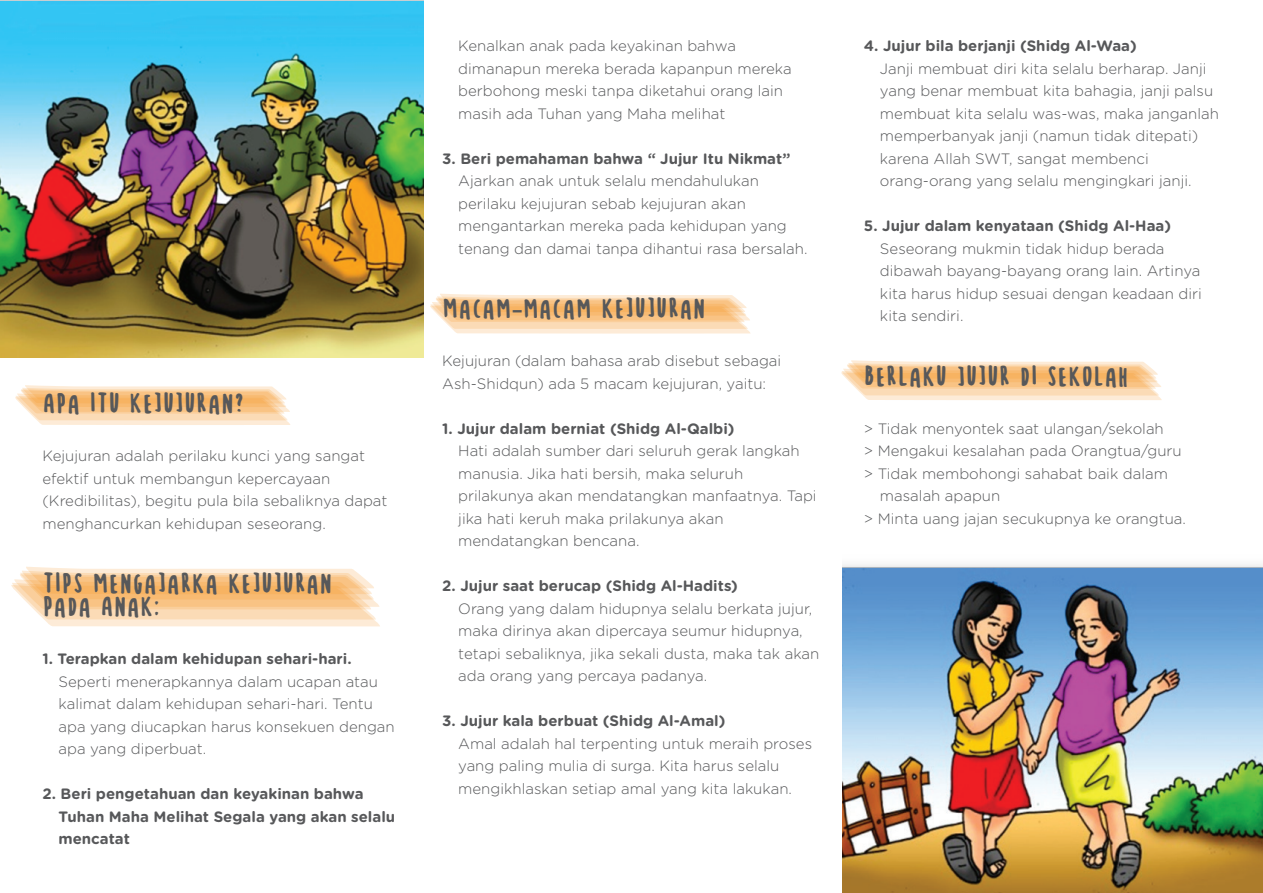
<style>
.page{position:relative;width:1263px;height:893px;background:#fff}
.page>*{position:absolute;margin:0;border:0;box-sizing:border-box;transform-origin:0 0}
.t1{font:36px "Timothy";color:#57585a}
.t2{font:300 15px/22.5px "Gotham Rounded";color:#57585a}
.t3{font:700 15px/22.5px "Gotham Rounded";color:#57585a}
.s1{font-family:"Myriad Pro"}
</style>
<div class="page">
<svg style="left:11px;top:567px;width:369px;height:59px;background:#fad2a4"></svg>
<svg style="left:15px;top:385px;width:275px;height:40px;background:#fad2a4"></svg>
<svg style="left:430px;top:294px;width:321px;height:40px;background:#fad2a3"></svg>
<svg style="left:841px;top:360px;width:321px;height:40px;background:#fad2a3"></svg>
<img style="left:0;top:0;width:423px;height:358px">
<img style="left:842px;top:564px;width:421px;height:329px">
<h1 class="t1" style="left:43px;top:383px;width:203px">Apa itu Kejujuran?</h1>
<p class="t2" style="left:43px;top:444px;width:346px">Kejujuran adalah perilaku kunci yang sangat efektif untuk membangun kepercayaan (Kredibilitas), begitu pula bila sebaliknya dapat menghancurkan kehidupan seseorang.</p>
<h1 class="t1" style="left:43px;top:563px;width:292px">Tips Mengajarka kejujuran</h1>
<h1 class="t1" style="left:43px;top:585px;width:119px">pada Anak:</h1>
<p class="t3" style="left:43px;top:647px;width:311px">1. Terapkan dalam kehidupan sehari-hari.</p>
<p class="t2" style="left:59px;top:669px;width:338px">Seperti menerapkannya dalam ucapan atau kalimat dalam kehidupan sehari-hari. Tentu apa yang diucapkan harus konsekuen dengan apa yang diperbuat.</p>
<p class="t3" style="left:59px;top:782px;width:338px;text-indent:-16px">2. Beri pengetahuan dan keyakinan bahwa<br>Tuhan Maha Melihat Segala yang akan selalu mencatat</p>
<p class="t2" style="left:458px;top:34px;width:335px">Kenalkan anak pada keyakinan bahwa dimanapun mereka berada kapanpun mereka berbohong meski tanpa diketahui orang lain masih ada Tuhan yang Maha melihat</p>
<p class="t3" style="left:442px;top:147px;width:350px">3. Beri pemahaman bahwa “ Jujur Itu Nikmat”</p>
<p class="t2" style="left:458px;top:169px;width:351px">Ajarkan anak untuk selalu mendahulukan perilaku kejujuran sebab kejujuran akan mengantarkan mereka pada kehidupan yang tenang dan damai tanpa dihantui rasa bersalah.</p>
<h1 class="t1" style="left:442px;top:288px;width:265px">Macam<span class="s1">-</span>macam kejujuran</h1>
<p class="t2" style="left:442px;top:349px;width:340px">Kejujuran (dalam bahasa arab disebut sebagai<br>Ash-Shidqun) ada 5 macam kejujuran, yaitu:</p>
<p class="t3" style="left:442px;top:417px;width:294px">1. Jujur dalam berniat (Shidg Al-Qalbi)</p>
<p class="t2" style="left:458px;top:439px;width:360px">Hati adalah sumber dari seluruh gerak langkah manusia. Jika hati bersih, maka seluruh prilakunya akan mendatangkan manfaatnya. Tapi jika hati keruh maka prilakunya akan mendatangkan bencana.</p>
<p class="t3" style="left:442px;top:574px;width:297px">2. Jujur saat berucap (Shidg Al-Hadits)</p>
<p class="t2" style="left:458px;top:597px;width:363px">Orang yang dalam hidupnya selalu berkata jujur, maka dirinya akan dipercaya seumur hidupnya, tetapi sebaliknya, jika sekali dusta, maka tak akan ada orang yang percaya padanya.</p>
<p class="t3" style="left:442px;top:709px;width:285px">3. Jujur kala berbuat (Shidg Al-Amal)</p>
<p class="t2" style="left:458px;top:732px;width:355px">Amal adalah hal terpenting untuk meraih proses yang paling mulia di surga. Kita harus selalu mengikhlaskan setiap amal yang kita lakukan.</p>
<p class="t3" style="left:864px;top:34px;width:274px">4. Jujur bila berjanji (Shidg Al-Waa)</p>
<p class="t2" style="left:880px;top:57px;width:340px">Janji membuat diri kita selalu berharap. Janji yang benar membuat kita bahagia, janji palsu membuat kita selalu was-was, maka janganlah memperbanyak janji (namun tidak ditepati) karena Allah SWT, sangat membenci orang-orang yang selalu mengingkari janji.</p>
<p class="t3" style="left:864px;top:214px;width:309px">5. Jujur dalam kenyataan (Shidg Al-Haa)</p>
<p class="t2" style="left:880px;top:237px;width:323px">Seseorang mukmin tidak hidup berada dibawah bayang-bayang orang lain. Artinya kita harus hidup sesuai dengan keadaan diri kita sendiri.</p>
<h1 class="t1" style="left:864px;top:355px;width:266px">Berlaku Jujur di Sekolah</h1>
<p class="t2" style="left:864px;top:417px;width:301px">&gt; Tidak menyontek saat ulangan/sekolah</p>
<p class="t2" style="left:864px;top:439px;width:319px">&gt; Mengakui kesalahan pada Orangtua/guru</p>
<p class="t2" style="left:864px;top:462px;width:306px">&gt; Tidak membohongi sahabat baik dalam</p>
<p class="t2" style="left:880px;top:484px;width:122px">masalah apapun</p>
<p class="t2" style="left:864px;top:507px;width:323px">&gt; Minta uang jajan secukupnya ke orangtua.</p>
</div>
